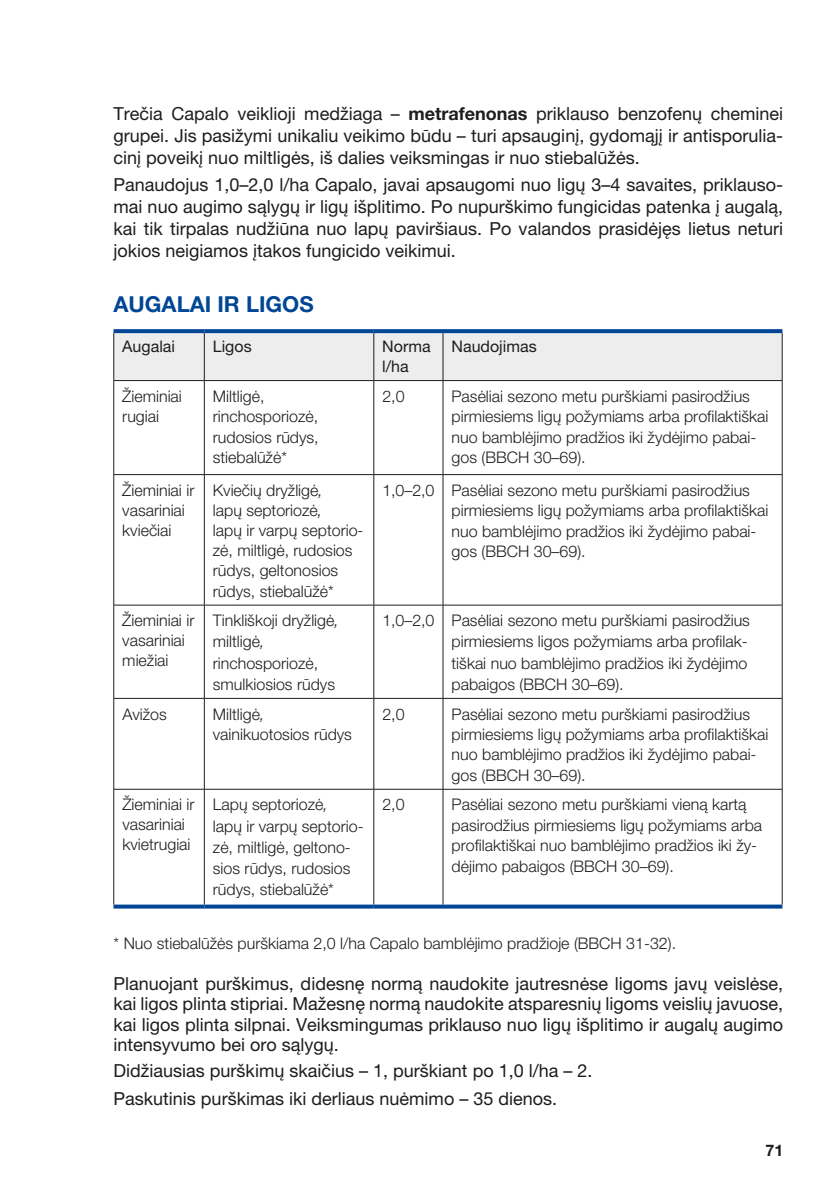
<style>
.page{position:relative;width:840px;height:1191px;background:#fff}
.page>*{position:absolute;margin:0;border:0;box-sizing:border-box;transform-origin:0 0}
.t1{font:700 22px "Helvetica Neue CEU";color:#004695}
.t2{font:18px/22px "Helvetica Neue CEU";color:#1d1d1b;text-align:justify}
.t3{font:300 16px/20.4px "Helvetica Neue CEU";color:#1d1d1b}
.t4{font:16px/20px "Helvetica Neue CEU";color:#1d1d1b}
.t5{font:700 16px "Helvetica Neue CEU";color:#1d1d1b}
.s1{font-weight:700}
.s2{font-style:italic}
</style>
<div class="page">
<div style="left:114px;top:333px;width:667px;height:47px;background:#ededed"></div>
<hr style="left:204px;top:333px;width:1px;height:47px;background:#1d1d1b">
<hr style="left:373px;top:333px;width:1px;height:47px;background:#1d1d1b">
<hr style="left:442px;top:333px;width:1px;height:47px;background:#1d1d1b">
<hr style="left:204px;top:381px;width:1px;height:93px;background:#1d1d1b">
<hr style="left:373px;top:381px;width:1px;height:93px;background:#1d1d1b">
<hr style="left:442px;top:381px;width:1px;height:93px;background:#1d1d1b">
<hr style="left:113px;top:474px;width:91px;height:1px;background:#1d1d1b">
<hr style="left:204px;top:474px;width:169px;height:1px;background:#1d1d1b">
<hr style="left:204px;top:605px;width:1px;height:93px;background:#1d1d1b">
<hr style="left:113px;top:698px;width:91px;height:1px;background:#1d1d1b">
<hr style="left:204px;top:698px;width:169px;height:1px;background:#1d1d1b">
<hr style="left:204px;top:698px;width:1px;height:91px;background:#1d1d1b">
<hr style="left:373px;top:698px;width:1px;height:91px;background:#1d1d1b">
<hr style="left:442px;top:698px;width:1px;height:91px;background:#1d1d1b">
<hr style="left:442px;top:789px;width:1px;height:115px;background:#1d1d1b">
<hr style="left:204px;top:605px;width:169px;height:1px;background:#1d1d1b">
<hr style="left:204px;top:475px;width:1px;height:130px;background:#1d1d1b">
<hr style="left:113px;top:605px;width:91px;height:1px;background:#1d1d1b">
<hr style="left:373px;top:789px;width:1px;height:115px;background:#1d1d1b">
<hr style="left:204px;top:789px;width:1px;height:115px;background:#1d1d1b">
<hr style="left:373px;top:474px;width:70px;height:1px;background:#1d1d1b">
<hr style="left:373px;top:475px;width:1px;height:130px;background:#1d1d1b">
<hr style="left:443px;top:474px;width:339px;height:1px;background:#1d1d1b">
<hr style="left:442px;top:475px;width:1px;height:130px;background:#1d1d1b">
<hr style="left:373px;top:605px;width:70px;height:1px;background:#1d1d1b">
<hr style="left:373px;top:605px;width:1px;height:93px;background:#1d1d1b">
<hr style="left:373px;top:698px;width:70px;height:1px;background:#1d1d1b">
<hr style="left:443px;top:605px;width:339px;height:1px;background:#1d1d1b">
<hr style="left:442px;top:605px;width:1px;height:93px;background:#1d1d1b">
<hr style="left:443px;top:698px;width:339px;height:1px;background:#1d1d1b">
<hr style="left:113px;top:381px;width:1px;height:93px;background:#1d1d1b">
<hr style="left:781px;top:381px;width:1px;height:93px;background:#1d1d1b">
<hr style="left:113px;top:475px;width:1px;height:130px;background:#1d1d1b">
<hr style="left:781px;top:475px;width:1px;height:130px;background:#1d1d1b">
<hr style="left:113px;top:605px;width:1px;height:93px;background:#1d1d1b">
<hr style="left:781px;top:605px;width:1px;height:93px;background:#1d1d1b">
<hr style="left:113px;top:698px;width:1px;height:91px;background:#1d1d1b">
<hr style="left:781px;top:698px;width:1px;height:91px;background:#1d1d1b">
<hr style="left:113px;top:789px;width:91px;height:1px;background:#1d1d1b">
<hr style="left:113px;top:789px;width:1px;height:115px;background:#1d1d1b">
<hr style="left:204px;top:789px;width:169px;height:1px;background:#1d1d1b">
<hr style="left:373px;top:789px;width:70px;height:1px;background:#1d1d1b">
<hr style="left:443px;top:789px;width:339px;height:1px;background:#1d1d1b">
<hr style="left:781px;top:789px;width:1px;height:115px;background:#1d1d1b">
<svg style="left:113px;top:904px;width:91px;height:4px"></svg>
<svg style="left:204px;top:904px;width:169px;height:4px"></svg>
<svg style="left:373px;top:904px;width:70px;height:4px"></svg>
<svg style="left:443px;top:904px;width:339px;height:4px"></svg>
<svg style="left:113px;top:329px;width:91px;height:4px"></svg>
<svg style="left:204px;top:329px;width:169px;height:4px"></svg>
<svg style="left:373px;top:329px;width:70px;height:4px"></svg>
<svg style="left:443px;top:329px;width:339px;height:4px"></svg>
<hr style="left:113px;top:333px;width:1px;height:47px;background:#1d1d1b">
<hr style="left:781px;top:333px;width:1px;height:47px;background:#1d1d1b">
<hr style="left:113px;top:380px;width:91px;height:1px;background:#1d1d1b">
<hr style="left:204px;top:380px;width:169px;height:1px;background:#1d1d1b">
<hr style="left:373px;top:380px;width:70px;height:1px;background:#1d1d1b">
<hr style="left:443px;top:380px;width:339px;height:1px;background:#1d1d1b">
<p class="t2" style="left:113px;top:102px;width:671px">Trečia Capalo veiklioji medžiaga – <span class="s1">metrafenonas</span> priklauso benzofenų cheminei grupei. Jis pasižymi unikaliu veikimo būdu – turi apsauginį, gydomąjį ir antisporulia&shy;cinį poveikį nuo miltligės, iš dalies veiksmingas ir nuo stiebalūžės.</p>
<p class="t2" style="left:113px;top:174px;width:671px">Panaudojus 1,0–2,0 l/ha Capalo, javai apsaugomi nuo ligų 3–4 savaites, priklauso&shy;mai nuo augimo sąlygų ir ligų išplitimo. Po nupurškimo fungicidas patenka į augalą, kai tik tirpalas nudžiūna nuo lapų paviršiaus. Po valandos prasidėjęs lietus neturi jokios neigiamos įtakos fungicido veikimui.</p>
<h1 class="t1" style="left:113px;top:291px;width:201px">AUGALAI IR LIGOS</h1>
<p class="t4" style="left:122px;top:336px;width:54px">Augalai</p>
<p class="t4" style="left:213px;top:336px;width:40px">Ligos</p>
<p class="t4" style="left:382px;top:336px;width:50px">Norma l/ha</p>
<p class="t4" style="left:451px;top:336px;width:87px">Naudojimas</p>
<p class="t3" style="left:122px;top:386px;width:61px">Žieminiai rugiai</p>
<p class="t3" style="left:213px;top:385px;width:107px">Miltligė, rinchosporiozė, rudosios rūdys, stiebalūžė*</p>
<p class="t3" style="left:382px;top:385px;width:24px">2,0</p>
<p class="t3" style="left:451px;top:385px;width:318px">Pasėliai sezono metu purškiami pasirodžius pirmiesiems ligų požymiams arba profilaktiškai nuo bamblėjimo pradžios iki žydėjimo pabai&shy;gos (BBCH 30–69).</p>
<p class="t3" style="left:122px;top:480px;width:73px">Žieminiai ir vasariniai kviečiai</p>
<p class="t3" style="left:213px;top:479px;width:152px">Kviečių dryžligė<span class="s2">,<br></span>lapų septoriozė<span class="s2">,<br></span>lapų ir varpų septorio&shy;zė, miltligė, rudosios rūdys, geltonosios rūdys, stiebalūžė*</p>
<p class="t3" style="left:451px;top:479px;width:318px;text-indent:-69px">1,0–2,0 Pasėliai sezono metu purškiami pasirodžius pirmiesiems ligų požymiams arba profilaktiškai nuo bamblėjimo pradžios iki žydėjimo pabai&shy;gos (BBCH 30–69).</p>
<p class="t3" style="left:122px;top:610px;width:73px">Žieminiai ir vasariniai miežiai</p>
<p class="t3" style="left:213px;top:609px;width:127px;line-height:21.2px">Tinkliškoji dryžligė<span class="s2">, </span>miltligė<span class="s2">, </span>rinchosporiozė, smulkiosios rūdys</p>
<p class="t3" style="left:451px;top:609px;width:300px;line-height:21.2px;text-indent:-69px">1,0–2,0 Pasėliai sezono metu purškiami pasirodžius pirmiesiems ligos požymiams arba profilak&shy;tiškai nuo bamblėjimo pradžios iki žydėjimo pabaigos (BBCH 30–69).</p>
<p class="t3" style="left:122px;top:703px;width:46px">Avižos</p>
<p class="t3" style="left:213px;top:703px;width:140px">Miltligė<span class="s2">, </span>vainikuotosios rūdys</p>
<p class="t3" style="left:382px;top:703px;width:24px">2,0</p>
<p class="t3" style="left:451px;top:703px;width:318px">Pasėliai sezono metu purškiami pasirodžius pirmiesiems ligų požymiams arba profilaktiškai nuo bamblėjimo pradžios iki žydėjimo pabai&shy;gos (BBCH 30–69).</p>
<p class="t3" style="left:122px;top:794px;width:73px">Žieminiai ir vasariniai kvietrugiai</p>
<p class="t3" style="left:213px;top:793px;width:152px;line-height:21.2px">Lapų septoriozė<span class="s2">,<br></span>lapų ir varpų septorio&shy;zė, miltligė, geltono&shy;sios rūdys, rudosios rūdys, stiebalūžė*</p>
<p class="t3" style="left:382px;top:794px;width:24px">2,0</p>
<p class="t3" style="left:451px;top:794px;width:312px">Pasėliai sezono metu purškiami vieną kartą pasirodžius pirmiesiems ligų požymiams arba profilaktiškai nuo bamblėjimo pradžios iki žy&shy;dėjimo pabaigos (BBCH 30–69).</p>
<p class="t3" style="left:113px;top:932px;width:563px">* Nuo stiebalūžės purškiama 2,0 l/ha Capalo bamblėjimo pradžioje (BBCH 31-32).</p>
<p class="t2" style="left:113px;top:973px;width:670px;line-height:20.4px">Planuojant purškimus, didesnę normą naudokite jautresnėse ligoms javų veislėse, kai ligos plinta stipriai. Mažesnę normą naudokite atsparesnių ligoms veislių javuose, kai ligos plinta silpnai. Veiksmingumas priklauso nuo ligų išplitimo ir augalų augimo intensyvumo bei oro sąlygų.</p>
<p class="t2" style="left:113px;top:1056px;width:480px;line-height:27.6px">Didžiausias purškimų skaičius – 1, purškiant po 1,0 l/ha – 2.<br>Paskutinis purškimas iki derliaus nuėmimo – 35 dienos.</p>
<p class="t5" style="left:765px;top:1140px;width:19px">71</p>
</div>
